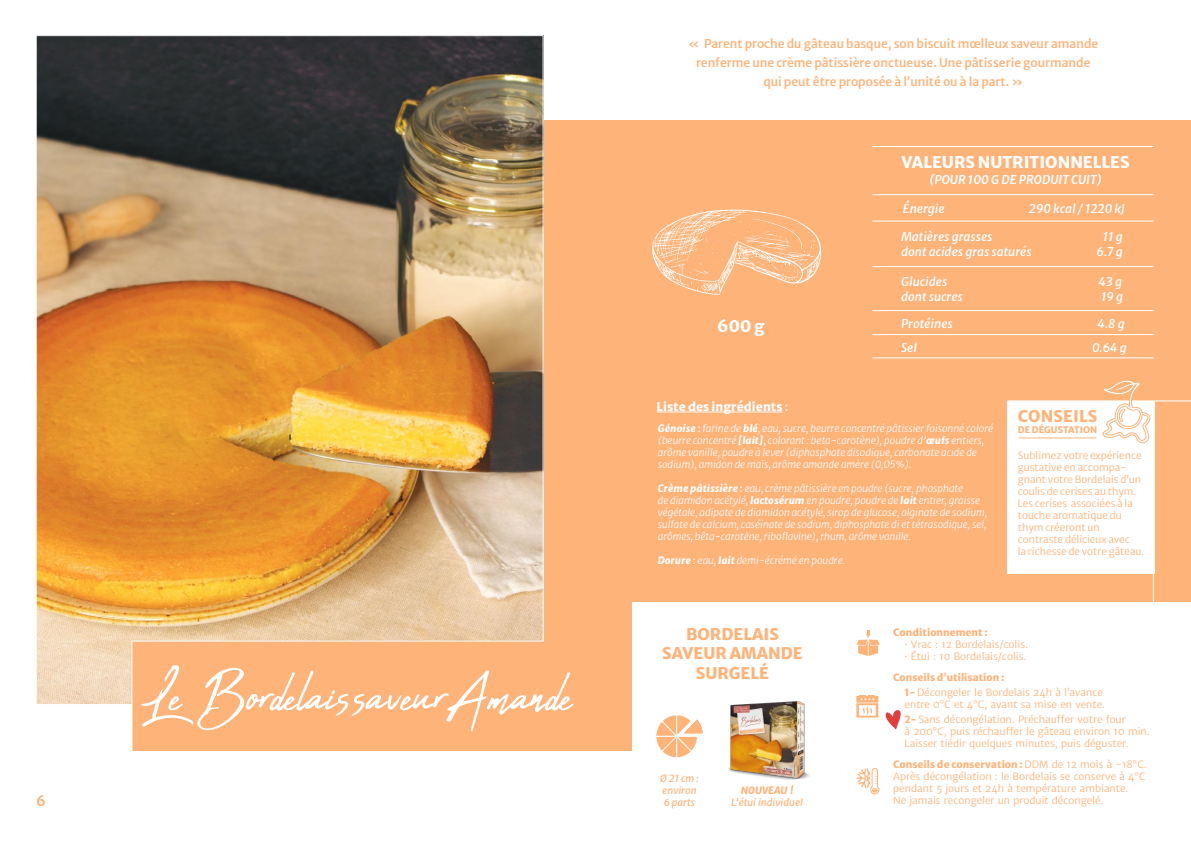
<style>
.page{position:relative;width:1191px;height:842px;background:#fff}
.page>*{position:absolute;margin:0;border:0;box-sizing:border-box;transform-origin:0 0}
.t1{font:72px "Abuget";color:#fff}
.t2{font:800 16px/19.2px "Merriweather Sans";color:#feb379;text-align:center}
.t3{font:800 16px "Merriweather Sans";color:#fff}
.t4{font:700 14px "Merriweather Sans";color:#feb379}
.t5{font:500 12px/19px "Merriweather Sans";color:#feb379;text-align:center}
.t6{font:italic 500 12px "Merriweather Sans";color:#fff}
.t7{font:italic 600 12px "Merriweather Sans";color:#fff}
.t8{font:800 12px "Merriweather Sans";color:#fff}
.t9{font:italic 300 10px/12px "Merriweather Sans";color:#fff}
.t10{font:10px/12px "Merriweather Sans";color:#feb379}
.t11{font:300 10px/12px "Merriweather Sans";color:#feb379}
.t12{font:italic 10px/12px "Merriweather Sans";color:#feb379}
.t13{font:800 10px "Merriweather Sans";color:#feb379}
.t14{font:italic 10px "Merriweather Sans Extra Bld";color:#feb379}
.t15{font:800 9px "Merriweather Sans";letter-spacing:.005em;color:#feb379}
.s1{font-weight:400}
.s2{font-weight:800}
.s3{font-weight:400;font-style:normal}
.s4{font-style:normal}
</style>
<div class="page">
<div style="left:504px;top:120px;width:687px;height:481px;background:#feb379"></div>
<div style="left:1007px;top:401px;width:147px;height:173px;background:#fff"></div>
<hr style="left:872px;top:221px;width:281px;height:1px;background:#fff">
<hr style="left:872px;top:266px;width:281px;height:1px;background:#fff">
<hr style="left:872px;top:310px;width:281px;height:1px;background:#fff">
<hr style="left:872px;top:334px;width:281px;height:1px;background:#fff">
<hr style="left:872px;top:357px;width:281px;height:1px;background:#fff">
<hr style="left:1018px;top:437px;width:78px;height:1px;background:#feb379">
<hr style="left:872px;top:146px;width:281px;height:1px;background:#fff">
<hr style="left:872px;top:194px;width:281px;height:1px;background:#fff">
<svg style="left:652px;top:210px;width:169px;height:85px"></svg>
<hr style="left:1007px;top:400px;width:184px;height:1px;background:#fff">
<div style="left:543px;top:565px;width:88px;height:92px;background:#feb379"></div>
<img style="left:38px;top:37px;width:503px;height:666px">
<div style="left:132px;top:641px;width:499px;height:110px;background:#feb379"></div>
<svg style="left:131px;top:640px;width:413px;height:111px"></svg>
<hr style="left:656px;top:412px;width:126px;height:1px;background:#fff">
<hr style="left:1152px;top:567px;width:1px;height:62px;background:#fff">
<svg style="left:1102px;top:380px;width:49px;height:63px"></svg>
<svg style="left:656px;top:715px;width:46px;height:42px"></svg>
<svg style="left:856px;top:631px;width:24px;height:25px"></svg>
<svg style="left:856px;top:695px;width:22px;height:22px"></svg>
<svg style="left:856px;top:768px;width:23px;height:27px"></svg>
<svg style="left:885px;top:710px;width:16px;height:19px"></svg>
<img style="left:728px;top:701px;width:82px;height:79px">
<h3 class="t4" style="left:36px;top:788px;width:11px">6</h3>
<h1 class="t1" style="left:140px;top:655px;width:434px">Le BordelaissaveurAmande</h1>
<p class="t5" style="left:688px;top:32px;width:411px">« Parent proche du gâteau basque, son biscuit mœlleux saveur amande renferme une crème pâtissière onctueuse. Une pâtisserie gourmande qui peut être proposée à l’unité ou à la part. »</p>
<h2 class="t3" style="left:901px;top:148px;width:230px">VALEURS NUTRITIONNELLES</h2>
<p class="t7" style="left:929px;top:169px;width:174px">(POUR 100 G DE PRODUIT CUIT)</p>
<p class="t6" style="left:903px;top:197px;width:43px">Énergie</p>
<p class="t6" style="left:1029px;top:197px;width:97px">290 kcal / 1220 kJ</p>
<h2 class="t3" style="left:717px;top:312px;width:49px">600 g</h2>
<p class="t6" style="left:901px;top:226px;width:93px">Matières grasses</p>
<p class="t6" style="left:1102px;top:226px;width:21px">11 g</p>
<p class="t6" style="left:901px;top:270px;width:48px">Glucides</p>
<p class="t6" style="left:1098px;top:270px;width:25px">43 g</p>
<p class="t6" style="left:901px;top:241px;width:132px">dont acides gras saturés</p>
<p class="t6" style="left:1096px;top:241px;width:28px">6.7 g</p>
<p class="t6" style="left:901px;top:285px;width:63px">dont sucres</p>
<p class="t6" style="left:1101px;top:285px;width:23px">19 g</p>
<p class="t6" style="left:901px;top:312px;width:53px">Protéines</p>
<p class="t6" style="left:1097px;top:312px;width:29px">4.8 g</p>
<p class="t6" style="left:901px;top:336px;width:17px">Sel</p>
<p class="t6" style="left:1092px;top:336px;width:36px">0.64 g</p>
<p class="t8" style="left:656px;top:395px;width:133px">Liste des ingrédients <span class="s1">:</span></p>
<p class="t9" style="left:658px;top:421px;width:337px"><span class="s2">Génoise</span> <span class="s3">:</span> farine de <span class="s2">blé</span>, eau, sucre, beurre concentré pâtissier foisonné coloré (beurre concentré <span class="s2">[lait]</span><span class="s4">,</span> colorant : beta-carotène), poudre d’<span class="s2">œufs</span> entiers, arôme vanille, poudre à lever (diphosphate disodique, carbonate acide de sodium), amidon de maïs, arôme amande amère (0,05%).</p>
<p class="t9" style="left:658px;top:481px;width:331px"><span class="s2">Crème pâtissière</span> <span class="s3">:</span> eau, crème pâtissière en poudre (sucre, phosphate<br>de diamidon acétylé, <span class="s2">lactosérum</span> en poudre, poudre de <span class="s2">lait</span> entier, graisse végétale, adipate de diamidon acétylé, sirop de glucose, alginate de sodium, sulfate de calcium, caséinate de sodium, diphosphate di et tétrasodique, sel, arômes, bêta-carotène, riboflavine), rhum, arôme vanille.</p>
<p class="t9" style="left:658px;top:553px;width:189px"><span class="s2">Dorure</span> <span class="s4">:</span> eau, <span class="s2">lait</span> demi-écrémé en poudre.</p>
<h2 class="t2" style="left:1018px;top:405px;width:81px">CONSEILS</h2>
<p class="t15" style="left:1017px;top:422px;width:81px">DE DÉGUSTATION</p>
<p class="t11" style="left:1017px;top:449px;width:128px">Sublimez votre expérience gustative en accompa&shy;gnant votre Bordelais d’un coulis de cerises au thym.<br>Les cerises associées à la touche aromatique du thym créeront un contraste délicieux avec<br>la richesse de votre gâteau.</p>
<h2 class="t2" style="left:662px;top:623px;width:142px">BORDELAIS<br>SAVEUR AMANDE<br>SURGELÉ</h2>
<p class="t12" style="left:660px;top:771px;width:40px">Ø 21 cm : environ<br>6 parts</p>
<p class="t14" style="left:741px;top:784px;width:54px">NOUVEAU !</p>
<p class="t12" style="left:731px;top:795px;width:73px">L’étui individuel</p>
<p class="t13" style="left:893px;top:623px;width:96px">Conditionnement :</p>
<p class="t10" style="left:904px;top:639px;width:125px">∙ Vrac : 12 Bordelais/colis. ∙ Étui : 10 Bordelais/colis.</p>
<p class="t10" style="left:904px;top:670px;width:200px;line-height:14.8px;text-indent:-11px"><span class="s2">Conseils d’utilisation :<br>1-</span> Décongeler le Bordelais 24h à l’avance</p>
<p class="t10" style="left:904px;top:697px;width:223px;line-height:14.8px">entre 0°C et 4°C, avant sa mise en vente.<br><span class="s2">2-</span> Sans décongélation. Préchauffer votre four</p>
<p class="t10" style="left:904px;top:725px;width:247px">à 200°C, puis réchauffer le gâteau environ 10 min.<br>Laisser tiédir quelques minutes, puis déguster.</p>
<p class="t10" style="left:893px;top:759px;width:255px"><span class="s2">Conseils de conservation :</span> DDM de 12 mois à -18°C.<br>Après décongélation : le Bordelais se conserve à 4°C pendant 5 jours et 24h à température ambiante.<br>Ne jamais recongeler un produit décongelé.</p>
</div>
